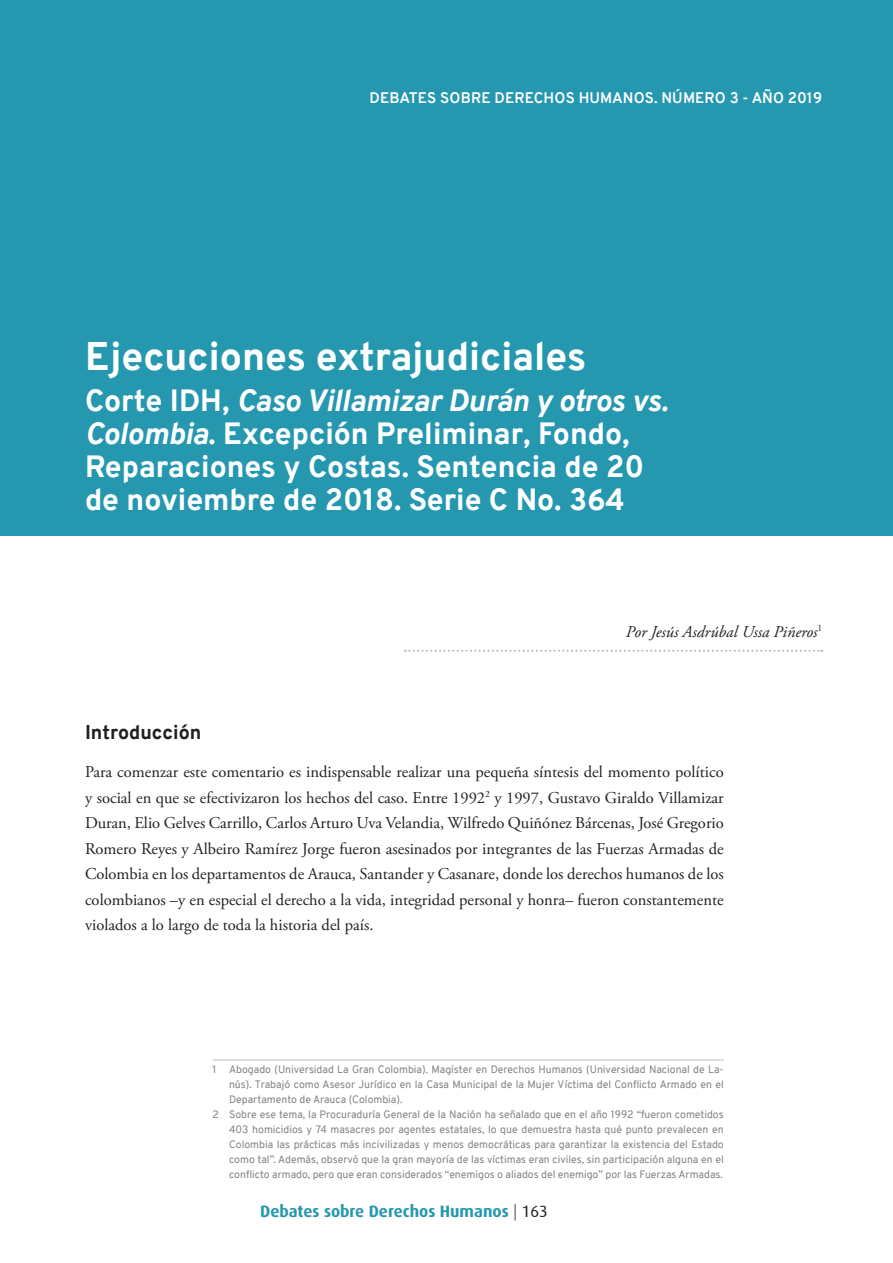
<style>
.page{position:relative;width:893px;height:1263px;background:#fff}
.page>*{position:absolute;margin:0;border:0;box-sizing:border-box;transform-origin:0 0}
.t1{font:800 39px "Overpass";color:#fff}
.t2{font:800 30px/33px "Overpass";color:#fff}
.t3{font:800 19.5px "Overpass";color:#231f20}
.t4{font:16.5px/25.5px "Adobe Garamond Pro";color:#231f20;text-align:justify}
.t5{font:700 16.5px "Dax";color:#2598b0}
.t6{font:italic 16.5px "Adobe Garamond Pro";color:#231f20}
.t7{font:700 15px "Overpass";letter-spacing:.01em;color:#fff}
.t8{font:10.5px "Overpass";color:#808285}
.s1{font-style:italic}
.s2{font-weight:300;color:#231f20}
.s3{font-weight:400;color:#231f20}
</style>
<div class="page">
<svg style="left:405px;top:650px;width:417px;height:2px"></svg>
<hr style="left:213px;top:1060px;width:511px;height:1px;background:#bcbdc0">
<div style="left:0;top:0;width:893px;height:536px;background:#2598b0"></div>
<h3 class="t7" style="left:369px;top:87px;width:454px">DEBATES SOBRE DERECHOS HUMANOS. NÚMERO 3 - AÑO 2019</h3>
<h1 class="t1" style="left:85px;top:328px;width:503px">Ejecuciones extrajudiciales</h1>
<h2 class="t2" style="left:85px;top:384px;width:584px">Corte IDH, <span class="s1">Caso Villamizar Durán y otros vs.<br>Colombia</span>. Excepción Preliminar, Fondo, Reparaciones y Costas. Sentencia de 20 de noviembre de 2018. Serie C No. 364</h2>
<h3 class="t6" style="left:626px;top:622px;width:198px">Por Jesús Asdrúbal Ussa Piñeros<sup>1</sup></h3>
<h3 class="t3" style="left:85px;top:718px;width:118px">Introducción</h3>
<p class="t4" style="left:85px;top:760px;width:640px">Para comenzar este comentario es indispensable realizar una pequeña síntesis del momento político y social en que se efectivizaron los hechos del caso. Entre 1992<sup>2</sup> y 1997, Gustavo Giraldo Villamizar Duran, Elio Gelves Carrillo, Carlos Arturo Uva Velandia, Wilfredo Quiñónez Bárcenas, José Gregorio Romero Reyes y Albeiro Ramírez Jorge fueron asesinados por integrantes de las Fuerzas Armadas de Colombia en los departamentos de Arauca, Santander y Casanare, donde los derechos humanos de los colombianos –y en especial el derecho a la vida, integridad personal y honra– fueron constantemente violados a lo largo de toda la historia del país.</p>
<p class="t8" style="left:213px;top:1062px;width:513px">1 Abogado (Universidad La Gran Colombia). Magíster en Derechos Humanos (Universidad Nacional de La-</p>
<p class="t8" style="left:229px;top:1077px;width:496px">nús). Trabajó como Asesor Jurídico en la Casa Municipal de la Mujer Víctima del Conflicto Armado en el</p>
<p class="t8" style="left:229px;top:1092px;width:175px">Departamento de Arauca (Colombia).</p>
<p class="t8" style="left:213px;top:1107px;width:513px">2 Sobre ese tema, la Procuraduría General de la Nación ha señalado que en el año 1992 “fueron cometidos</p>
<p class="t8" style="left:229px;top:1122px;width:496px">403 homicidios y 74 masacres por agentes estatales, lo que demuestra hasta qué punto prevalecen en</p>
<p class="t8" style="left:229px;top:1137px;width:496px">Colombia las prácticas más incivilizadas y menos democráticas para garantizar la existencia del Estado</p>
<p class="t8" style="left:229px;top:1152px;width:496px">como tal”. Además, observó que la gran mayoría de las víctimas eran civiles, sin participación alguna en el</p>
<p class="t8" style="left:229px;top:1167px;width:495px">conflicto armado, pero que eran considerados “enemigos o aliados del enemigo” por las Fuerzas Armadas.</p>
<h3 class="t5" style="left:260px;top:1202px;width:289px">Debates sobre Derechos Humanos <span class="s2">|</span> <span class="s3">163</span></h3>
</div>
